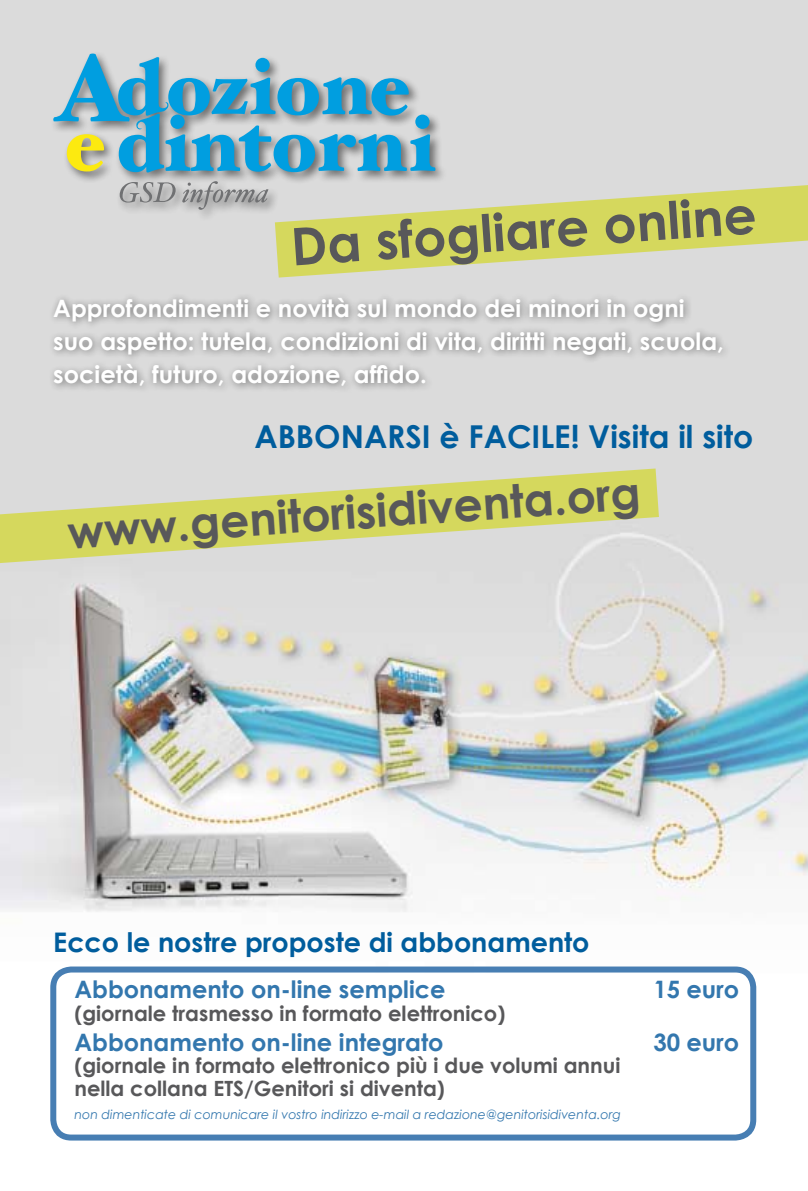
<style>
.page{position:relative;width:808px;height:1191px;background:#fff}
.page>*{position:absolute;margin:0;border:0;box-sizing:border-box;transform-origin:0 0}
.t1{font:700 51.75px "Century Gothic";color:#58585a}
.t2{font:700 45.75px "Century Gothic";color:#58585a}
.t3{font:700 31.5px "Century Gothic";color:#005d9d}
.t4{font:700 27px "Century Gothic";color:#005d9d}
.t5{font:700 24px/33px "Century Gothic";color:#fff}
.t6{font:700 24px "Century Gothic";color:#3377ae}
.t7{font:700 21px/22.5px "Century Gothic";color:#58585a}
.t8{font:italic 12.6px "Century Gothic";color:#3377ae}
</style>
<div class="page">
<img style="left:0;top:0;width:808px;height:1141px">
<svg style="left:275px;top:184px;width:533px;height:93px;background:#d7d987"></svg>
<div style="left:47px;top:291px;width:683px;height:102px;background:#000;opacity:.5"></div>
<svg style="left:0;top:468px;width:659px;height:96px;background:#d8d99b"></svg>
<div style="left:50px;top:966px;width:706px;height:174px;border:6px solid #477eb3;border-radius:18px"></div>
<div style="left:50px;top:50px;width:397px;height:172px;background:#000;opacity:.5"></div>
<svg style="left:120px;top:182px;width:56px;height:20px"></svg>
<svg style="left:182px;top:181px;width:86px;height:29px;background:#b5b5b5"></svg>
<svg style="left:53px;top:54px;width:382px;height:118px;background:#81b7ca"></svg>
<h1 class="t1" style="left:289px;top:214px;width:462px;rotate:-4deg">Da sfogliare online</h1>
<p class="t5" style="left:53px;top:291px;width:672px">Approfondimenti e novità sul mondo dei minori in ogni suo aspetto: tutela, condizioni di vita, diritti negati, scuola, società, futuro, adozione, affido.</p>
<h3 class="t3" style="left:254px;top:416px;width:500px">ABBONARSI è FACILE! Visita il sito</h3>
<h2 class="t2" style="left:66px;top:503px;width:575px;rotate:-4deg">www.genitorisidiventa.org</h2>
<p class="t4" style="left:53px;top:925px;width:538px">Ecco le nostre proposte di abbonamento</p>
<p class="t6" style="left:74px;top:974px;width:373px">Abbonamento on-line semplice</p>
<p class="t6" style="left:653px;top:974px;width:87px">15 euro</p>
<p class="t7" style="left:74px;top:1001px;width:432px">(giornale trasmesso in formato elettronico)</p>
<p class="t6" style="left:74px;top:1027px;width:371px">Abbonamento on-line integrato</p>
<p class="t6" style="left:653px;top:1027px;width:87px">30 euro</p>
<p class="t7" style="left:74px;top:1054px;width:548px">(giornale in formato elettronico più i due volumi annui nella collana ETS/Genitori si diventa)</p>
<p class="t8" style="left:74px;top:1106px;width:548px">non dimenticate di comunicare il vostro indirizzo e-mail a redazione@genitorisidiventa.org</p>
</div>
